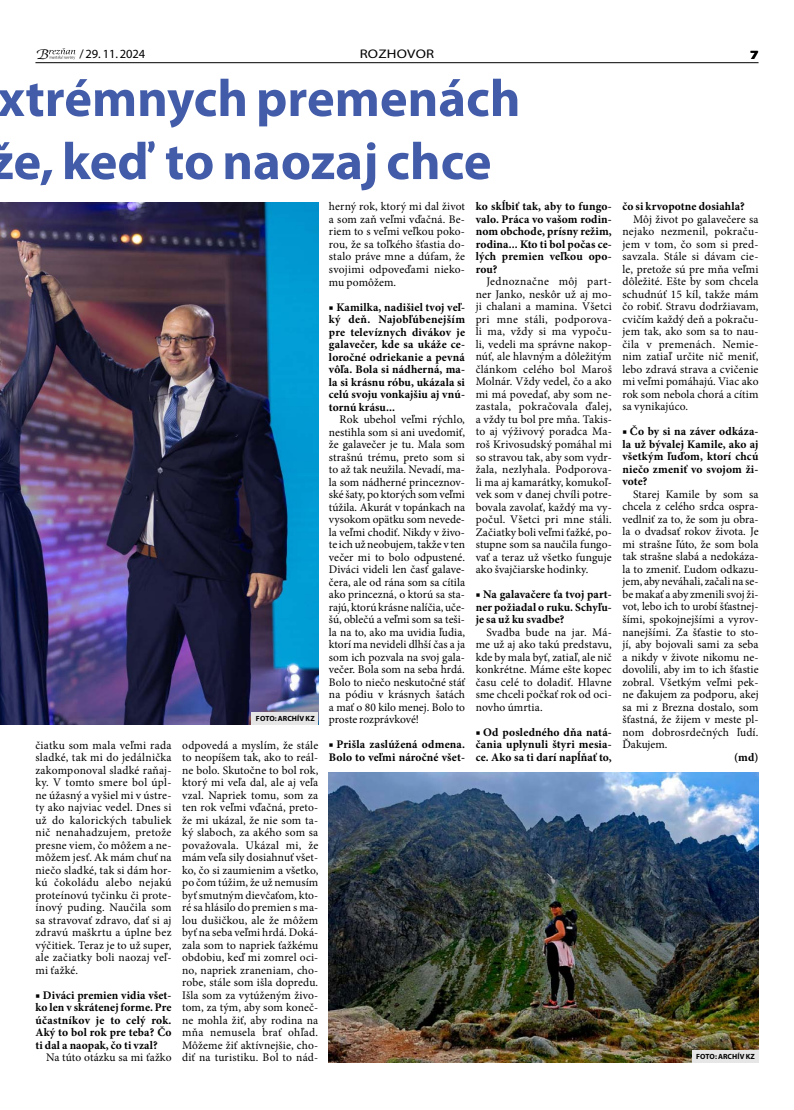
<style>
.page{position:relative;width:794px;height:1110px;background:#fff}
.page>*{position:absolute;margin:0;border:0;box-sizing:border-box;transform-origin:0 0}
.t1{font:700 52.5px/63px "Myriad Pro";color:#435ca9}
.t2{font:italic 13.38px "Cerigo Swa Itc TEE";color:#000;scale:1.19 1}
.t3{font:12.5px "Myriad Pro";letter-spacing:.015em;color:#000}
.t4{font:12.5px "Myriad Pro";letter-spacing:.015em;color:#000;scale:1.19 1}
.t5{font:900 12.5px "Myriad Pro";color:#000;scale:1.19 1}
.t6{font:11.62px/12.5px "Minion Pro";letter-spacing:.01em;color:#000;text-align:justify}
.t7{font:700 11.62px/12.5px "Minion Pro";letter-spacing:.015em;color:#000;text-align:justify}
.t8{font:700 7.5px "Myriad Pro";letter-spacing:.015em;color:#000}
</style>
<div class="page">
<hr style="left:35px;top:62px;width:723px;height:1px;background:#000">
<svg style="left:49px;top:48px;width:27px;height:12px"></svg>
<img style="left:0;top:202px;width:318px;height:522px">
<img style="left:329px;top:772px;width:429px;height:289px">
<div style="left:692px;top:1049px;width:66px;height:12px;background:#e7e6e6"></div>
<div style="left:251px;top:711px;width:67px;height:12px;background:#e7e6e6"></div>
<p class="t2" style="left:36px;top:46px;width:12px">B</p>
<p class="t3" style="left:79px;top:46px;width:67px">/ 29. 11. 2024</p>
<p class="t4" style="left:360px;top:46px;width:64px">ROZHOVOR</p>
<p class="t5" style="left:750px;top:48px;width:9px">7</p>
<h1 class="t1" style="left:-11px;top:65px;width:533px">xtrémnych premenách že, keď to naozaj chce</h1>
<p class="t6" style="left:35px;top:738px;width:138px">čiatku som mala veľmi rada sladké, tak mi do jedálnička zakomponoval sladké raňaj&shy;ky. V tomto smere bol úpl&shy;ne úžasný a vyšiel mi v ústre&shy;ty ako najviac vedel. Dnes si už do kalorických tabuliek nič nenahadzujem, pretože presne viem, čo môžem a ne&shy;môžem jesť. Ak mám chuť na niečo sladké, tak si dám hor&shy;kú čokoládu alebo nejakú proteínovú tyčinku či prote&shy;ínový puding. Naučila som sa stravovať zdravo, dať si aj zdravú maškrtu a úplne bez výčitiek. Teraz je to už super, ale začiatky boli naozaj veľ&shy;mi ťažké.</p>
<p class="t7" style="left:35px;top:988px;width:138px">■ Diváci premien vidia všet&shy;ko len v skrátenej forme. Pre účastníkov je to celý rok.<br>Aký to bol rok pre teba? Čo ti dal a naopak, čo ti vzal?</p>
<p class="t6" style="left:46px;top:1050px;width:127px">Na túto otázku sa mi ťažko</p>
<p class="t8" style="left:256px;top:712px;width:60px">FOTO: ARCHÍV KZ</p>
<p class="t6" style="left:182px;top:738px;width:138px">odpovedá a myslím, že stále to neopíšem tak, ako to reál&shy;ne bolo. Skutočne to bol rok, ktorý mi veľa dal, ale aj veľa vzal. Napriek tomu, som za ten rok veľmi vďačná, preto&shy;že mi ukázal, že nie som ta&shy;ký slaboch, za akého som sa považovala. Ukázal mi, že mám veľa sily dosiahnuť všet&shy;ko, čo si zaumienim a všetko, po čom túžim, že už nemusím byť smutným dievčaťom, kto&shy;ré sa hlásilo do premien s ma&shy;lou dušičkou, ale že môžem byť na seba veľmi hrdá. Doká&shy;zala som to napriek ťažkému obdobiu, keď mi zomrel oci&shy;no, napriek zraneniam, cho&shy;robe, stále som išla dopredu.<br>Išla som za vytúženým živo&shy;tom, za tým, aby som koneč&shy;ne mohla žiť, aby rodina na mňa nemusela brať ohľad.<br>Môžeme žiť aktívnejšie, cho&shy;diť na turistiku. Bol to nád-</p>
<p class="t6" style="left:329px;top:200px;width:138px">herný rok, ktorý mi dal život a som zaň veľmi vďačná. Be&shy;riem to s veľmi veľkou poko&shy;rou, že sa toľkého šťastia do&shy;stalo práve mne a dúfam, že svojimi odpoveďami nieko&shy;mu pomôžem.</p>
<p class="t7" style="left:329px;top:300px;width:138px">■ Kamilka, nadišiel tvoj veľ&shy;ký deň. Najobľúbenejším pre televíznych divákov je galavečer, kde sa ukáže ce&shy;loročné odriekanie a pevná vôľa. Bola si nádherná, ma&shy;la si krásnu róbu, ukázala si celú svoju vonkajšiu aj vnú&shy;tornú krásu...</p>
<p class="t6" style="left:329px;top:413px;width:138px;text-indent:11px">Rok ubehol veľmi rýchlo, nestihla som si ani uvedomiť, že galavečer je tu. Mala som strašnú trému, preto som si to až tak neužila. Nevadí, ma&shy;la som nádherné princeznov&shy;ské šaty, po ktorých som veľmi túžila. Akurát v topánkach na vysokom opätku som nevede&shy;la veľmi chodiť. Nikdy v živo&shy;te ich už neobujem, takže v ten večer mi to bolo odpustené.<br>Diváci videli len časť galave&shy;čera, ale od rána som sa cítila ako princezná, o ktorú sa sta&shy;rajú, ktorú krásne nalíčia, uče&shy;šú, oblečú a veľmi som sa teši&shy;la na to, ako ma uvidia ľudia, ktorí ma nevideli dlhší čas a ja som ich pozvala na svoj gala&shy;večer. Bola som na seba hrdá.<br>Bolo to niečo neskutočné stáť na pódiu v krásnych šatách a mať o 80 kilo menej. Bolo to proste rozprávkové!</p>
<p class="t7" style="left:329px;top:738px;width:138px">■ Prišla zaslúžená odmena.<br>Bolo to veľmi náročné všet-</p>
<p class="t7" style="left:476px;top:200px;width:138px">ko skĺbiť tak, aby to fungo&shy;valo. Práca vo vašom rodin&shy;nom obchode, prísny režim, rodina... Kto ti bol počas ce&shy;lých premien veľkou opo&shy;rou?</p>
<p class="t6" style="left:476px;top:275px;width:138px;text-indent:11px">Jednoznačne môj part&shy;ner Janko, neskôr už aj mo&shy;ji chalani a mamina. Všetci pri mne stáli, podporova&shy;li ma, vždy si ma vypoču&shy;li, vedeli ma správne nakop&shy;núť, ale hlavným a dôležitým článkom celého bol Maroš Molnár. Vždy vedel, čo a ako mi má povedať, aby som ne&shy;zastala, pokračovala ďalej, a vždy tu bol pre mňa. Takis&shy;to aj výživový poradca Ma&shy;roš Krivosudský pomáhal mi so stravou tak, aby som vydr&shy;žala, nezlyhala. Podporova&shy;li ma aj kamarátky, komukoľ&shy;vek som v danej chvíli potre&shy;bovala zavolať, každý ma vy&shy;počul. Všetci pri mne stáli.<br>Začiatky boli veľmi ťažké, po&shy;stupne som sa naučila fungo&shy;vať a teraz už všetko funguje ako švajčiarske hodinky.</p>
<p class="t7" style="left:476px;top:587px;width:138px">■ Na galavačere ťa tvoj part&shy;ner požiadal o ruku. Schyľu&shy;je sa už ku svadbe?</p>
<p class="t6" style="left:476px;top:625px;width:138px;text-indent:11px">Svadba bude na jar. Má&shy;me už aj ako takú predstavu, kde by mala byť, zatiaľ, ale nič konkrétne. Máme ešte kopec času celé to doladiť. Hlavne sme chceli počkať rok od oci&shy;novho úmrtia.</p>
<p class="t7" style="left:476px;top:725px;width:138px">■ Od posledného dňa natá&shy;čania uplynuli štyri mesia&shy;ce. Ako sa ti darí napĺňať to,</p>
<p class="t7" style="left:622px;top:200px;width:124px">čo si krvopotne dosiahla?</p>
<p class="t6" style="left:622px;top:213px;width:138px;text-indent:11px">Môj život po galavečere sa nejako nezmenil, pokraču&shy;jem v tom, čo som si pred&shy;savzala. Stále si dávam cie&shy;le, pretože sú pre mňa veľmi dôležité. Ešte by som chcela schudnúť 15 kíl, takže mám čo robiť. Stravu dodržiavam, cvičím každý deň a pokraču&shy;jem tak, ako som sa to nau&shy;čila v premenách. Nemie&shy;nim zatiaľ určite nič meniť, lebo zdravá strava a cvičenie mi veľmi pomáhajú. Viac ako rok som nebola chorá a cítim sa vynikajúco.</p>
<p class="t7" style="left:622px;top:425px;width:138px">■ Čo by si na záver odkáza&shy;la už bývalej Kamile, ako aj všetkým ľuďom, ktorí chcú niečo zmeniť vo svojom ži&shy;vote?</p>
<p class="t6" style="left:622px;top:488px;width:138px;text-indent:11px">Starej Kamile by som sa chcela z celého srdca ospra&shy;vedlniť za to, že som ju obra&shy;la o dvadsať rokov života. Je mi strašne ľúto, že som bola tak strašne slabá a nedokáza&shy;la to zmeniť. Ľudom odkazu&shy;jem, aby neváhali, začali na se&shy;be makať a aby zmenili svoj ži&shy;vot, lebo ich to urobí šťastnej&shy;šími, spokojnejšími a vyrov&shy;nanejšími. Za šťastie to sto&shy;jí, aby bojovali sami za seba a nikdy v živote nikomu ne&shy;dovolili, aby im to ich šťastie zobral. Všetkým veľmi pek&shy;ne ďakujem za podporu, akej sa mi z Brezna dostalo, som šťastná, že žijem v meste pl&shy;nom dobrosrdečných ľudí.<br>Ďakujem.</p>
<p class="t7" style="left:734px;top:750px;width:26px">(md)</p>
<p class="t8" style="left:696px;top:1050px;width:60px">FOTO: ARCHÍV KZ</p>
</div>
